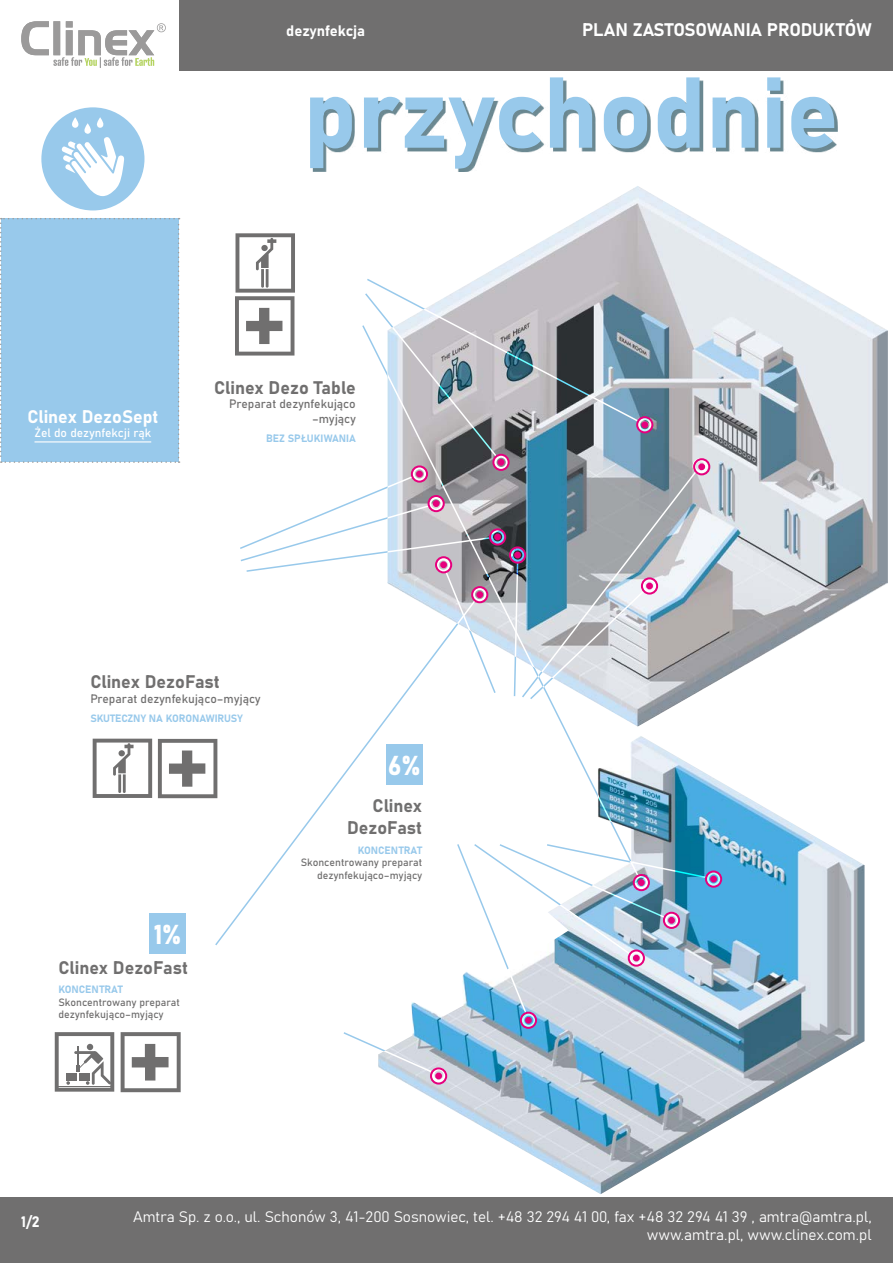
<style>
.page{position:relative;width:893px;height:1263px;background:#fff}
.page>*{position:absolute;margin:0;border:0;box-sizing:border-box;transform-origin:0 0}
.t1{font:99px "Bahnschrift";color:#98c9eb}
.t2{font:27px "Bahnschrift";color:#fff}
.t3{font:18px/21.6px "Bahnschrift";color:#706f6f;text-align:right}
.t4{font:18px "Bahnschrift";color:#fff}
.t5{font:15px/18px "Bahnschrift";color:#fff;text-align:right}
.t6{font:12px/14.4px "Bahnschrift";color:#706f6f;text-align:right}
.t7{font:12px "Bahnschrift";color:#fff}
.t8{font:10.5px/12.6px "Bahnschrift";color:#706f6f;text-align:right}
.t9{font:10.5px "Bahnschrift";letter-spacing:-.01em;color:#98c9eb}
</style>
<div class="page">
<div style="left:179px;top:0;width:714px;height:70px;background:#706f6f"></div>
<svg style="left:21px;top:21px;width:145px;height:47px"></svg>
<div style="left:0;top:1197px;width:893px;height:66px;background:#706f6f"></div>
<img style="left:397px;top:736px;width:467px;height:458px">
<img style="left:557px;top:186px;width:331px;height:539px">
<div style="left:0;top:218px;width:180px;height:245px;background:#98c9eb"></div>
<div style="left:313px;top:80px;width:525px;height:92px;background:#003343;opacity:.59"></div>
<div style="left:431px;top:1067px;width:16px;height:16px;border:3px solid #98c9eb;border-radius:50%"></div>
<div style="left:693px;top:458px;width:15px;height:16px;border:3px solid #98c9eb;border-radius:50%"></div>
<div style="left:693px;top:458px;width:17px;height:17px;border:2px solid #e6007d;border-radius:50%"></div>
<div style="left:698px;top:463px;width:7px;height:7px;border:2px solid #e6007d;border-radius:50%"></div>
<svg style="left:214px;top:738px;width:242px;height:209px"></svg>
<div style="left:706px;top:871px;width:15px;height:16px;border:3px solid #98c9eb;border-radius:50%"></div>
<svg style="left:361px;top:701px;width:279px;height:178px"></svg>
<svg style="left:343px;top:1031px;width:98px;height:47px"></svg>
<div style="left:430px;top:1067px;width:17px;height:17px;border:2px solid #e6007d;border-radius:50%"></div>
<div style="left:435px;top:1072px;width:7px;height:7px;border:2px solid #e6007d;border-radius:50%"></div>
<div style="left:521px;top:1012px;width:15px;height:16px;border:3px solid #98c9eb;border-radius:50%"></div>
<div style="left:520px;top:1012px;width:17px;height:17px;border:2px solid #e6007d;border-radius:50%"></div>
<div style="left:525px;top:1017px;width:7px;height:7px;border:2px solid #e6007d;border-radius:50%"></div>
<div style="left:705px;top:870px;width:17px;height:18px;border:2px solid #e6007d;border-radius:50%"></div>
<div style="left:710px;top:876px;width:7px;height:6px;border:2px solid #e6007d;border-radius:50%"></div>
<svg style="left:456px;top:842px;width:260px;height:181px"></svg>
<div style="left:633px;top:874px;width:17px;height:17px;border:2px solid #e6007d;border-radius:50%"></div>
<div style="left:638px;top:879px;width:7px;height:7px;border:2px solid #e6007d;border-radius:50%"></div>
<hr style="left:35px;top:441px;width:116px;height:1px;background:#fff">
<div style="left:41px;top:107px;width:103px;height:103px;background:#98c9eb;border-radius:50%"></div>
<svg style="left:61px;top:117px;width:63px;height:79px"></svg>
<div style="left:386px;top:744px;width:36px;height:41px;background:#98c9eb"></div>
<div style="left:149px;top:913px;width:37px;height:40px;background:#98c9eb"></div>
<svg style="left:235px;top:233px;width:469px;height:468px"></svg>
<svg style="left:158px;top:739px;width:59px;height:59px"></svg>
<svg style="left:93px;top:739px;width:59px;height:59px"></svg>
<svg style="left:121px;top:1032px;width:60px;height:60px"></svg>
<svg style="left:55px;top:1032px;width:59px;height:60px"></svg>
<hr style="left:58px;top:1086px;width:54px;height:1px;background:#706f6f">
<p class="t4" style="left:582px;top:16px;width:291px">PLAN ZASTOSOWANIA PRODUKTÓW</p>
<p class="t5" style="left:286px;top:20px;width:80px">dezynfekcja</p>
<h1 class="t1" style="left:303px;top:38px;width:537px">przychodnie</h1>
<p class="t4" style="left:27px;top:403px;width:133px">Clinex DezoSept</p>
<p class="t7" style="left:35px;top:424px;width:118px">Żel do dezynfekcji rąk</p>
<p class="t3" style="left:214px;top:375px;width:143px">Clinex Dezo Table</p>
<p class="t6" style="left:229px;top:396px;width:128px">Preparat dezynfekująco –myjący</p>
<p class="t9" style="left:266px;top:430px;width:91px">BEZ SPŁUKIWANIA</p>
<p class="t3" style="left:90px;top:670px;width:131px">Clinex DezoFast</p>
<p class="t6" style="left:90px;top:690px;width:172px">Preparat dezynfekująco–myjący</p>
<p class="t9" style="left:90px;top:710px;width:154px">SKUTECZNY NA KORONAWIRUSY</p>
<h2 class="t2" style="left:154px;top:914px;width:29px">1%</h2>
<p class="t3" style="left:58px;top:955px;width:131px">Clinex DezoFast</p>
<p class="t9" style="left:58px;top:981px;width:66px">KONCENTRAT</p>
<p class="t8" style="left:58px;top:995px;width:123px;text-align:left">Skoncentrowany preparat dezynfekująco–myjący</p>
<h2 class="t2" style="left:388px;top:745px;width:34px">6%</h2>
<p class="t3" style="left:347px;top:794px;width:77px">Clinex<br>DezoFast</p>
<p class="t9" style="left:358px;top:842px;width:66px">KONCENTRAT</p>
<p class="t8" style="left:301px;top:855px;width:123px">Skoncentrowany preparat dezynfekująco–myjący</p>
<p class="t5" style="left:21px;top:1212px;width:20px">1/2</p>
<p class="t5" style="left:133px;top:1207px;width:740px">Amtra Sp. z o.o., ul. Schonów 3, 41-200 Sosnowiec, tel. +48 32 294 41 00, fax +48 32 294 41 39 , amtra@amtra.pl, www.amtra.pl, www.clinex.com.pl</p>
</div>
